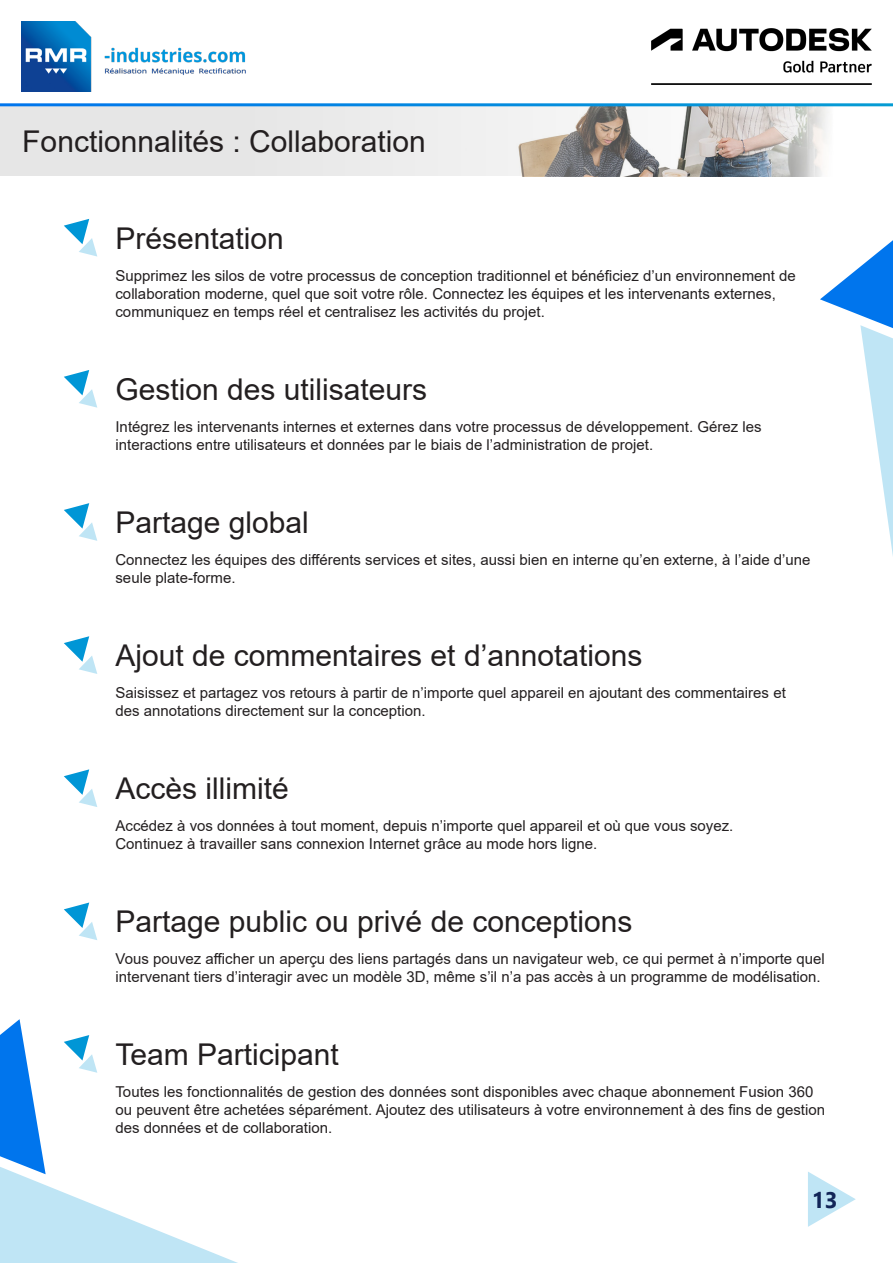
<style>
.page{position:relative;width:893px;height:1263px;background:#fff}
.page>*{position:absolute;margin:0;border:0;box-sizing:border-box;transform-origin:0 0}
.t1{font:30px "Arial";color:#231f20}
.t2{font:700 22.5px "Ebrima";color:#122558}
.t3{font:15px/18px "Arial";color:#231f20}
</style>
<div class="page">
<img style="left:652px;top:28px;width:220px;height:56px">
<img style="left:21px;top:21px;width:225px;height:70px">
<svg style="left:820px;top:240px;width:73px;height:316px"></svg>
<svg style="left:64px;top:219px;width:33px;height:38px"></svg>
<svg style="left:64px;top:370px;width:33px;height:38px"></svg>
<svg style="left:64px;top:503px;width:33px;height:38px"></svg>
<svg style="left:64px;top:636px;width:33px;height:38px"></svg>
<svg style="left:808px;top:1172px;width:48px;height:55px"></svg>
<div style="left:0;top:106px;width:893px;height:70px;background:#e6e6e6"></div>
<img style="left:234px;top:106px;width:659px;height:70px">
<svg style="left:64px;top:902px;width:33px;height:38px"></svg>
<svg style="left:0;top:1019px;width:238px;height:244px"></svg>
<svg style="left:64px;top:769px;width:33px;height:38px"></svg>
<p class="t1" style="left:22px;top:121px;width:405px">Fonctionnalités : Collaboration</p>
<p class="t1" style="left:115px;top:217px;width:170px">Présentation</p>
<p class="t3" style="left:115px;top:266px;width:682px">Supprimez les silos de votre processus de conception traditionnel et bénéficiez d’un environnement de collaboration moderne, quel que soit votre rôle. Connectez les équipes et les intervenants externes, communiquez en temps réel et centralisez les activités du projet.</p>
<p class="t1" style="left:115px;top:368px;width:313px">Gestion des utilisateurs</p>
<p class="t3" style="left:115px;top:417px;width:648px">Intégrez les intervenants internes et externes dans votre processus de développement. Gérez les interactions entre utilisateurs et données par le biais de l’administration de projet.</p>
<p class="t1" style="left:115px;top:502px;width:195px">Partage global</p>
<p class="t3" style="left:115px;top:551px;width:697px">Connectez les équipes des différents services et sites, aussi bien en interne qu’en externe, à l’aide d’une seule plate-forme.</p>
<p class="t1" style="left:115px;top:635px;width:528px">Ajout de commentaires et d’annotations</p>
<p class="t3" style="left:115px;top:684px;width:672px">Saisissez et partagez vos retours à partir de n’importe quel appareil en ajoutant des commentaires et des annotations directement sur la conception.</p>
<p class="t1" style="left:115px;top:768px;width:175px">Accès illimité</p>
<p class="t3" style="left:115px;top:817px;width:619px">Accédez à vos données à tout moment, depuis n’importe quel appareil et où que vous soyez.<br>Continuez à travailler sans connexion Internet grâce au mode hors ligne.</p>
<p class="t1" style="left:115px;top:901px;width:518px">Partage public ou privé de conceptions</p>
<p class="t3" style="left:115px;top:950px;width:711px">Vous pouvez afficher un aperçu des liens partagés dans un navigateur web, ce qui permet à n’importe quel intervenant tiers d’interagir avec un modèle 3D, même s’il n’a pas accès à un programme de modélisation.</p>
<p class="t1" style="left:115px;top:1033px;width:225px">Team Participant</p>
<p class="t3" style="left:115px;top:1083px;width:711px">Toutes les fonctionnalités de gestion des données sont disponibles avec chaque abonnement Fusion 360 ou peuvent être achetées séparément. Ajoutez des utilisateurs à votre environnement à des fins de gestion des données et de collaboration.</p>
<p class="t2" style="left:812px;top:1182px;width:27px">13</p>
</div>
